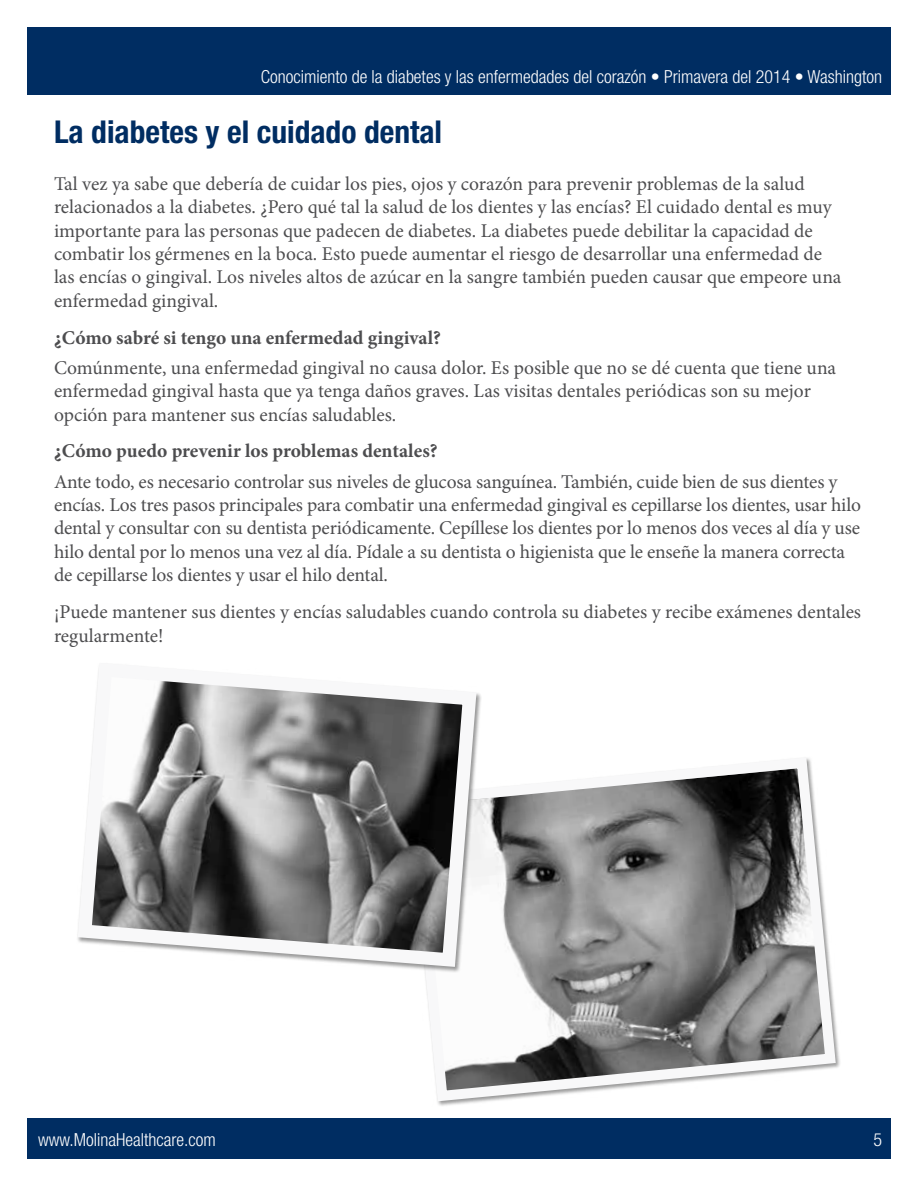
<style>
.page{position:relative;width:918px;height:1188px;background:#fff}
.page>*{position:absolute;margin:0;border:0;box-sizing:border-box;transform-origin:0 0}
.t1{font:700 condensed 31.5px "Helvetica Neue";color:#002d62}
.t2{font:19.5px/23.4px "Minion Pro";letter-spacing:-.005em;color:#4d4d4f}
.t3{font:700 19.5px "Minion Pro";color:#4d4d4f}
.t4{font:300 condensed 18px "Helvetica Neue";color:#fff}
</style>
<div class="page">
<div style="left:27px;top:27px;width:864px;height:67px;background:#002d62"></div>
<div style="left:27px;top:1119px;width:864px;height:40px;background:#002d62"></div>
<svg style="left:425px;top:758px;width:415px;height:348px"></svg>
<svg style="left:77px;top:670px;width:407px;height:304px"></svg>
<p class="t4" style="left:261px;top:67px;width:623px">Conocimiento de la diabetes y las enfermedades del corazón • Primavera del 2014 • Washington</p>
<h1 class="t1" style="left:54px;top:113px;width:390px">La diabetes y el cuidado dental</h1>
<p class="t2" style="left:54px;top:172px;width:789px">Tal vez ya sabe que debería de cuidar los pies, ojos y corazón para prevenir problemas de la salud relacionados a la diabetes. ¿Pero qué tal la salud de los dientes y las encías? El cuidado dental es muy importante para las personas que padecen de diabetes. La diabetes puede debilitar la capacidad de combatir los gérmenes en la boca. Esto puede aumentar el riesgo de desarrollar una enfermedad de las encías o gingival. Los niveles altos de azúcar en la sangre también pueden causar que empeore una enfermedad gingival.</p>
<p class="t3" style="left:54px;top:324px;width:388px">¿Cómo sabré si tengo una enfermedad gingival?</p>
<p class="t2" style="left:54px;top:356px;width:784px">Comúnmente, una enfermedad gingival no causa dolor. Es posible que no se dé cuenta que tiene una enfermedad gingival hasta que ya tenga daños graves. Las visitas dentales periódicas son su mejor opción para mantener sus encías saludables.</p>
<p class="t3" style="left:54px;top:438px;width:385px">¿Cómo puedo prevenir los problemas dentales?</p>
<p class="t2" style="left:54px;top:470px;width:809px">Ante todo, es necesario controlar sus niveles de glucosa sanguínea. También, cuide bien de sus dientes y encías. Los tres pasos principales para combatir una enfermedad gingival es cepillarse los dientes, usar hilo dental y consultar con su dentista periódicamente. Cepíllese los dientes por lo menos dos veces al día y use hilo dental por lo menos una vez al día. Pídale a su dentista o higienista que le enseñe la manera correcta de cepillarse los dientes y usar el hilo dental.</p>
<p class="t2" style="left:54px;top:600px;width:809px">¡Puede mantener sus dientes y encías saludables cuando controla su diabetes y recibe exámenes dentales regularmente!</p>
<p class="t4" style="left:38px;top:1130px;width:179px">www.MolinaHealthcare.com</p>
<p class="t4" style="left:873px;top:1130px;width:10px">5</p>
</div>
